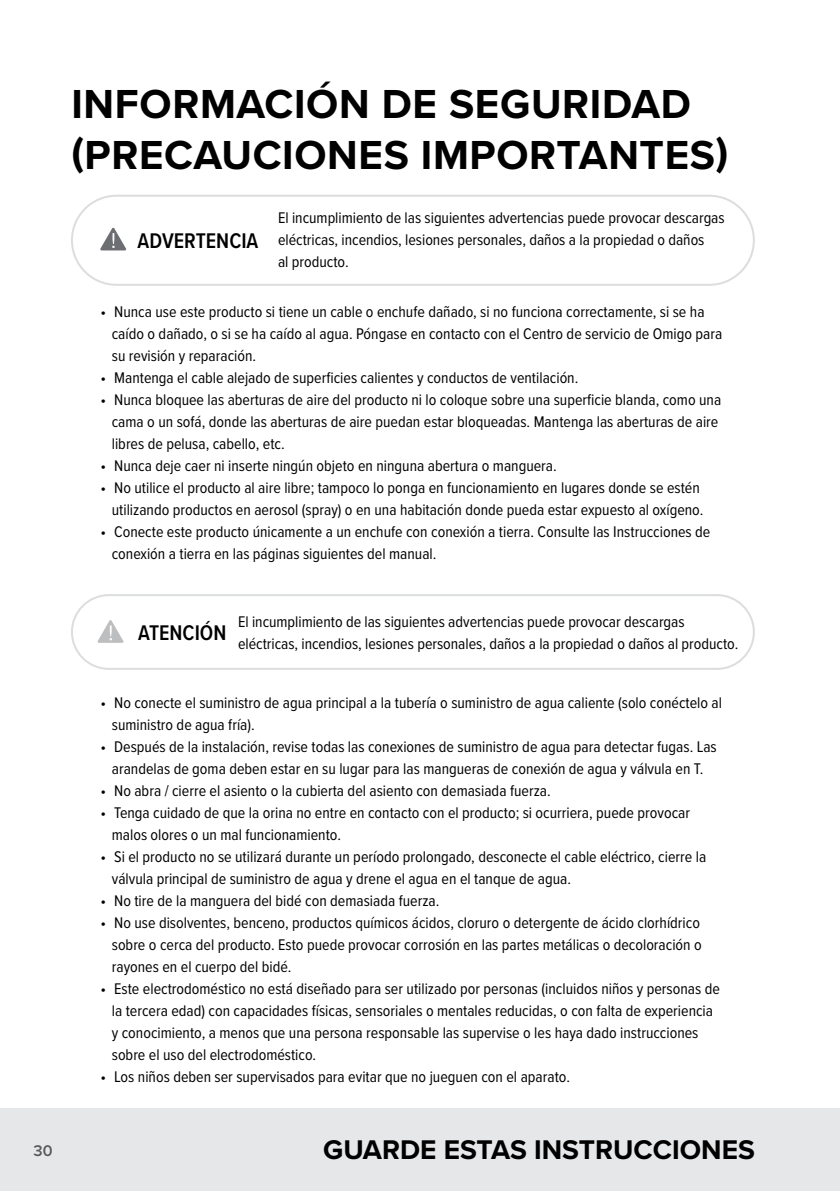
<style>
.page{position:relative;width:840px;height:1191px;background:#fff}
.page>*{position:absolute;margin:0;border:0;box-sizing:border-box;transform-origin:0 0}
.t1{font:700 42px/50.4px "Proxima Nova";letter-spacing:.015em;color:#000}
.t2{font:700 28px "Proxima Nova";color:#000}
.t3{font:600 22px "Proxima Nova Cond";color:#000}
.t4{font:16px/22px "Proxima Nova Cond";color:#000}
.t5{font:600 16px "Proxima Nova";color:#58595b}
</style>
<div class="page">
<div style="left:0;top:0;width:839px;height:1191px;background:#e6e7e8"></div>
<hr style="left:839px;top:0;width:1px;height:1191px;background:#e6e7e8">
<div style="left:0;top:0;width:839px;height:1107px;background:#fff"></div>
<svg style="left:100px;top:228px;width:26px;height:22px"></svg>
<div style="left:71px;top:195px;width:683px;height:91px;border:2px solid #dcddde;border-radius:45px"></div>
<svg style="left:98px;top:620px;width:25px;height:23px"></svg>
<div style="left:71px;top:594px;width:683px;height:76px;border:2px solid #dcddde;border-radius:37px"></div>
<h1 class="t1" style="left:71px;top:78px;width:657px">INFORMACIÓN DE SEGURIDAD (PRECAUCIONES IMPORTANTES)</h1>
<h3 class="t3" style="left:137px;top:225px;width:122px">ADVERTENCIA</h3>
<p class="t4" style="left:278px;top:206px;width:448px">El incumplimiento de las siguientes advertencias puede provocar descargas eléctricas, incendios, lesiones personales, daños a la propiedad o daños<br>al producto.</p>
<p class="t4" style="left:112px;top:300px;width:611px;text-indent:-11px">• Nunca use este producto si tiene un cable o enchufe dañado, si no funciona correctamente, si se ha caído o dañado, o si se ha caído al agua. Póngase en contacto con el Centro de servicio de Omigo para su revisión y reparación.</p>
<p class="t4" style="left:100px;top:366px;width:479px">• Mantenga el cable alejado de superficies calientes y conductos de ventilación.</p>
<p class="t4" style="left:112px;top:388px;width:610px;text-indent:-11px">• Nunca bloquee las aberturas de aire del producto ni lo coloque sobre una superficie blanda, como una cama o un sofá, donde las aberturas de aire puedan estar bloqueadas. Mantenga las aberturas de aire libres de pelusa, cabello, etc.</p>
<p class="t4" style="left:100px;top:454px;width:457px">• Nunca deje caer ni inserte ningún objeto en ninguna abertura o manguera.</p>
<p class="t4" style="left:100px;top:476px;width:604px;text-align:right">• No utilice el producto al aire libre; tampoco lo ponga en funcionamiento en lugares donde se estén utilizando productos en aerosol (spray) o en una habitación donde pueda estar expuesto al oxígeno.</p>
<p class="t4" style="left:112px;top:520px;width:599px;text-indent:-11px">• Conecte este producto únicamente a un enchufe con conexión a tierra. Consulte las Instrucciones de conexión a tierra en las páginas siguientes del manual.</p>
<h3 class="t3" style="left:138px;top:616px;width:90px">ATENCIÓN</h3>
<p class="t4" style="left:238px;top:610px;width:501px">El incumplimiento de las siguientes advertencias puede provocar descargas eléctricas, incendios, lesiones personales, daños a la propiedad o daños al producto.</p>
<p class="t4" style="left:112px;top:690px;width:611px;text-indent:-11px">• No conecte el suministro de agua principal a la tubería o suministro de agua caliente (solo conéctelo al suministro de agua fría).</p>
<p class="t4" style="left:100px;top:734px;width:617px;text-align:center">• Después de la instalación, revise todas las conexiones de suministro de agua para detectar fugas. Las arandelas de goma deben estar en su lugar para las mangueras de conexión de agua y válvula en T.</p>
<p class="t4" style="left:100px;top:778px;width:451px">• No abra / cierre el asiento o la cubierta del asiento con demasiada fuerza.</p>
<p class="t4" style="left:112px;top:800px;width:579px;text-indent:-11px">• Tenga cuidado de que la orina no entre en contacto con el producto; si ocurriera, puede provocar malos olores o un mal funcionamiento.</p>
<p class="t4" style="left:112px;top:844px;width:595px;text-indent:-11px">• Si el producto no se utilizará durante un período prolongado, desconecte el cable eléctrico, cierre la válvula principal de suministro de agua y drene el agua en el tanque de agua.</p>
<p class="t4" style="left:100px;top:888px;width:340px">• No tire de la manguera del bidé con demasiada fuerza.</p>
<p class="t4" style="left:112px;top:910px;width:591px;text-align:justify;text-indent:-11px">• No use disolventes, benceno, productos químicos ácidos, cloruro o detergente de ácido clorhídrico sobre o cerca del producto. Esto puede provocar corrosión en las partes metálicas o decoloración o rayones en el cuerpo del bidé.</p>
<p class="t4" style="left:112px;top:976px;width:609px;text-indent:-11px">• Este electrodoméstico no está diseñado para ser utilizado por personas (incluidos niños y personas de la tercera edad) con capacidades físicas, sensoriales o mentales reducidas, o con falta de experiencia y conocimiento, a menos que una persona responsable las supervise o les haya dado instrucciones sobre el uso del electrodoméstico.</p>
<p class="t4" style="left:100px;top:1064px;width:471px">• Los niños deben ser supervisados para evitar que no jueguen con el aparato.</p>
<p class="t5" style="left:34px;top:1139px;width:21px">30</p>
<h2 class="t2" style="left:323px;top:1129px;width:433px">GUARDE ESTAS INSTRUCCIONES</h2>
</div>
